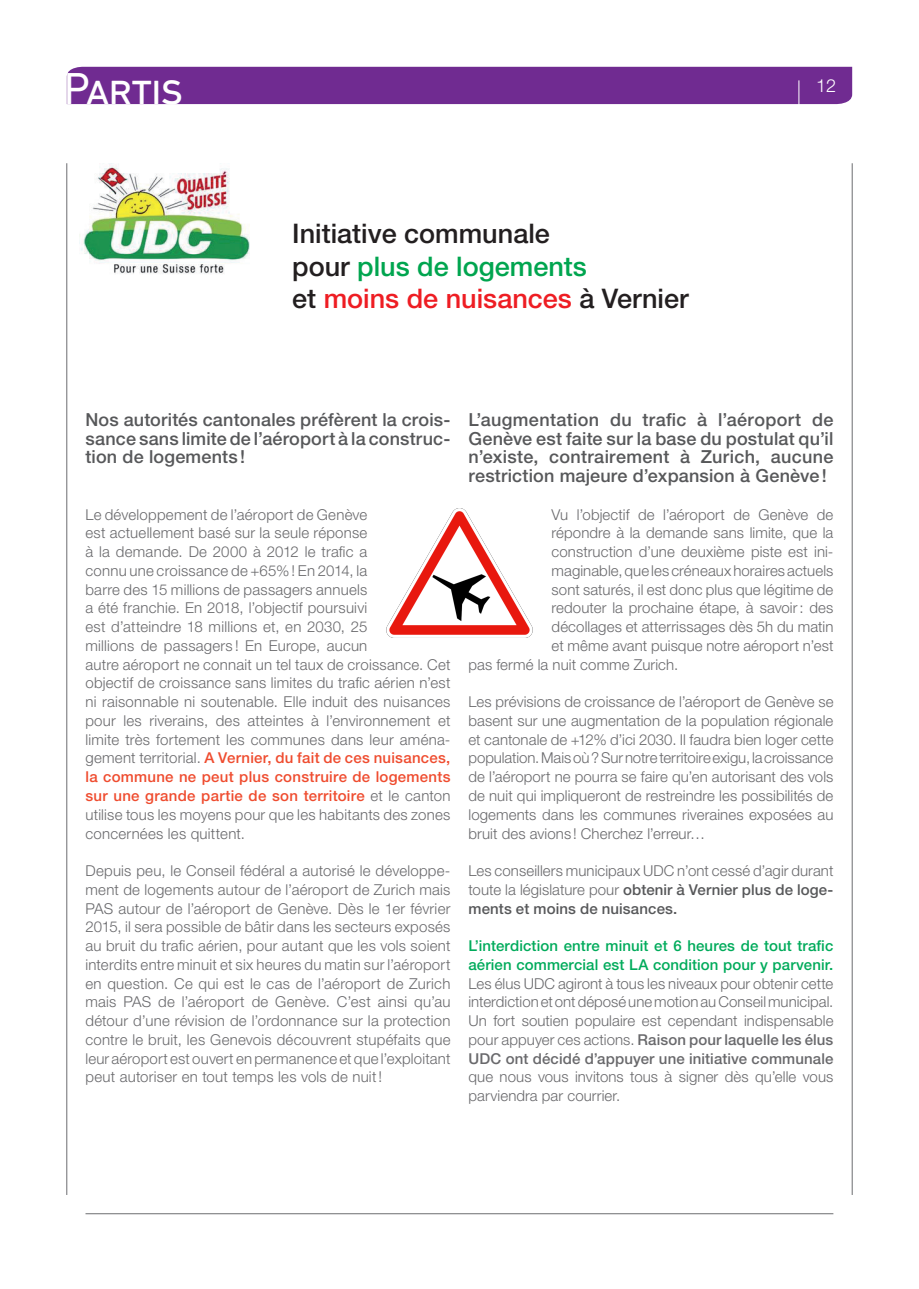
<style>
.page{position:relative;width:919px;height:1289px;background:#fff}
.page>*{position:absolute;margin:0;border:0;box-sizing:border-box;transform-origin:0 0}
.t1{font:45px "DIN Next LT Pro";letter-spacing:-.03em;color:#fff}
.t2{font:500 27px/32.4px "Helvetica Neue LT Std";color:#231f20}
.t3{font:500 18px/18.8px "Helvetica Neue LT Std";letter-spacing:.01em;color:#57585a;text-align:justify}
.t4{font:300 18px "Helvetica Neue LT Std";color:#fff}
.t5{font:300 15px/18.8px "Helvetica Neue LT Std";letter-spacing:.01em;color:#69696c;text-align:justify}
.t6{font:500 15px/18.8px "Helvetica Neue LT Std";letter-spacing:.005em;color:#00ab5b}
.s1{color:#00a54f}
.s2{color:#ee1d23}
.s3{font-weight:500;color:#ef4c2f}
.s4{font-weight:500;color:#57585a}
.s5{font-weight:500}
</style>
<div class="page">
<div style="left:67px;top:67px;width:785px;height:37px;background:#702b91"></div>
<hr style="left:798px;top:80px;width:1px;height:49px;background:#fff">
<hr style="left:851px;top:163px;width:1px;height:1031px;background:#6c6d70">
<hr style="left:66px;top:163px;width:1px;height:1031px;background:#6c6d70">
<hr style="left:85px;top:1213px;width:748px;height:1px;background:#6c6d70">
<img style="left:79px;top:163px;width:171px;height:111px">
<img style="left:386px;top:508px;width:147px;height:129px">
<h1 class="t1" style="left:64px;top:63px;width:121px">Partis</h1>
<h2 class="t2" style="left:292px;top:217px;width:398px">Initiative communale<br>pour <span class="s1">plus de logements<br></span>et <span class="s2">moins de nuisances</span> à Vernier</h2>
<p class="t4" style="left:816px;top:74px;width:22px">12</p>
<p class="t3" style="left:85px;top:410px;width:366px">Nos autorités cantonales préfèrent la crois&shy;sance sans limite de l’aéroport à la construc&shy;tion de logements !</p>
<p class="t5" style="left:85px;top:504px;width:366px;text-align:left">Le développement de l’aéroport de Genève<br>est actuellement basé sur la seule réponse<br>à la demande. De 2000 à 2012 le trafic a<br>connu une croissance de +65%! En 2014, la<br>barre des 15 millions de passagers annuels<br>a été franchie. En 2018, l’objectif poursuivi<br>est d’atteindre 18 millions et, en 2030, 25<br>millions de passagers ! En Europe, aucun<br>autre aéroport ne connait un tel taux de croissance. Cet objectif de croissance sans limites du trafic aérien n’est ni raisonnable ni soutenable. Elle induit des nuisances pour les riverains, des atteintes à l’environnement et limite très fortement les communes dans leur aména&shy;gement territorial. <span class="s3">A Vernier, du fait de ces nuisances, la commune ne peut plus construire de logements sur une grande partie de son territoire</span> et le canton utilise tous les moyens pour que les habitants des zones concernées les quittent.</p>
<p class="t5" style="left:85px;top:861px;width:366px">Depuis peu, le Conseil fédéral a autorisé le développe&shy;ment de logements autour de l’aéroport de Zurich mais PAS autour de l’aéroport de Genève. Dès le 1er février 2015, il sera possible de bâtir dans les secteurs exposés au bruit du trafic aérien, pour autant que les vols soient interdits entre minuit et six heures du matin sur l’aéroport en question. Ce qui est le cas de l’aéroport de Zurich mais PAS de l’aéroport de Genève. C’est ainsi qu’au détour d’une révision de l’ordonnance sur la protection contre le bruit, les Genevois découvrent stupéfaits que leur aéroport est ouvert en permanence et que l’exploitant peut autoriser en tout temps les vols de nuit!</p>
<p class="t3" style="left:468px;top:410px;width:366px">L’augmentation du trafic à l’aéroport de Genève est faite sur la base du postulat qu’il n’existe, contrairement à Zurich, aucune restriction majeure d’expansion à Genève !</p>
<p class="t5" style="left:551px;top:504px;width:283px">Vu l’objectif de l’aéroport de Genève de</p>
<p class="t5" style="left:551px;top:523px;width:283px">répondre à la demande sans limite, que la</p>
<p class="t5" style="left:551px;top:542px;width:283px">construction d’une deuxième piste est ini-</p>
<p class="t5" style="left:551px;top:561px;width:283px">maginable, que les créneaux horaires actuels</p>
<p class="t5" style="left:551px;top:579px;width:283px">sont saturés, il est donc plus que légitime de</p>
<p class="t5" style="left:551px;top:598px;width:283px">redouter la prochaine étape, à savoir: des</p>
<p class="t5" style="left:551px;top:617px;width:283px">décollages et atterrissages dès 5h du matin</p>
<p class="t5" style="left:551px;top:636px;width:283px">et même avant puisque notre aéroport n’est</p>
<p class="t5" style="left:468px;top:654px;width:211px">pas fermé la nuit comme Zurich.</p>
<p class="t5" style="left:468px;top:692px;width:366px">Les prévisions de croissance de l’aéroport de Genève se basent sur une augmentation de la population régionale et cantonale de +12% d’ici 2030. Il faudra bien loger cette population. Mais où ? Sur notre territoire exigu, la croissance de l’aéroport ne pourra se faire qu’en autorisant des vols de nuit qui impliqueront de restreindre les possibilités de logements dans les communes riveraines exposées au bruit des avions ! Cherchez l’erreur…</p>
<p class="t5" style="left:468px;top:861px;width:366px">Les conseillers municipaux UDC n’ont cessé d’agir durant toute la législature pour <span class="s4">obtenir à Vernier plus de loge&shy;ments et moins de nuisances.</span></p>
<p class="t6" style="left:468px;top:936px;width:366px">L’interdiction entre minuit et 6 heures de tout trafic aérien commercial est LA condition pour y parvenir.</p>
<p class="t5" style="left:468px;top:973px;width:366px">Les élus UDC agiront à tous les niveaux pour obtenir cette interdiction et ont déposé une motion au Conseil municipal.<br>Un fort soutien populaire est cependant indispensable pour appuyer ces actions. <span class="s5">Raison pour laquelle les élus UDC ont décidé d’appuyer une initiative communale</span></p>
<p class="t5" style="left:468px;top:1067px;width:366px">que nous vous invitons tous à signer dès qu’elle vous parviendra par courrier.</p>
</div>
